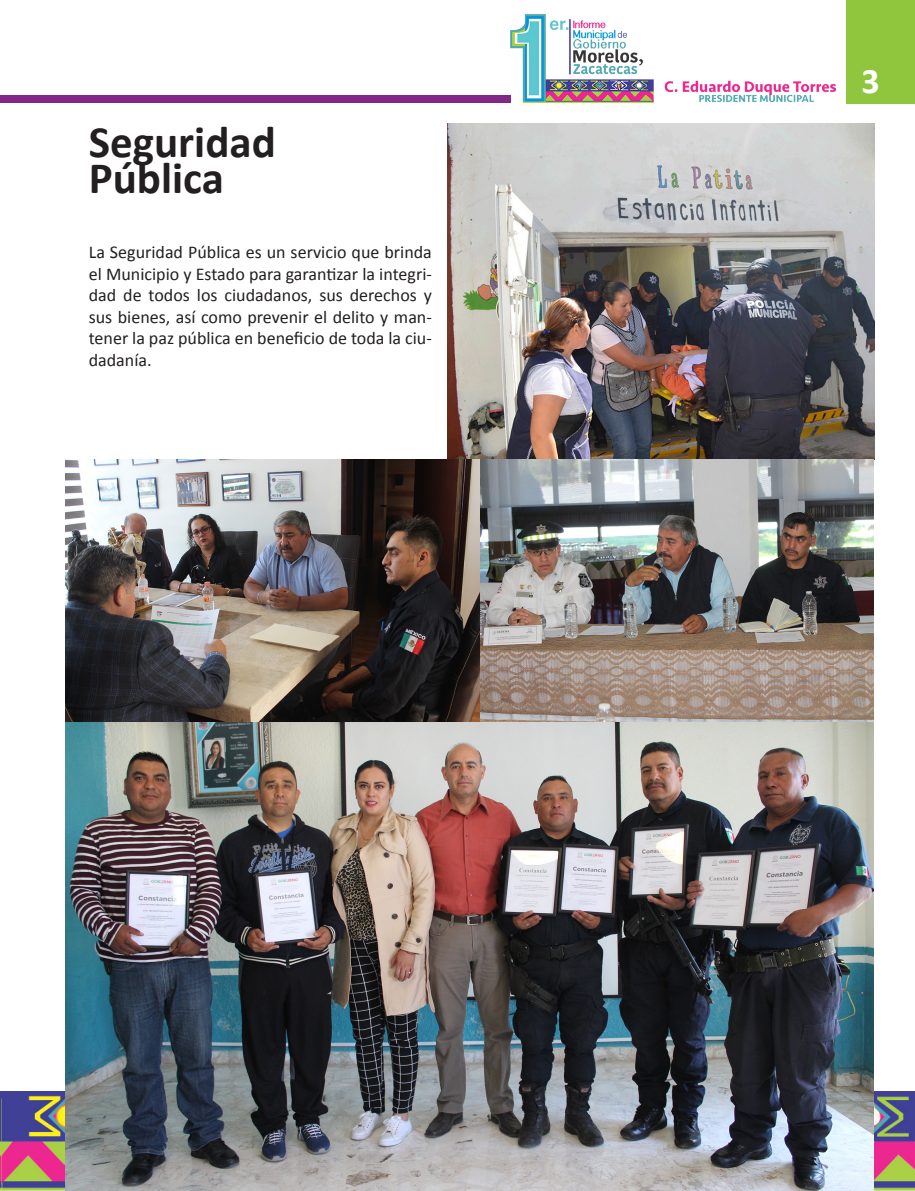
<style>
.page{position:relative;width:915px;height:1191px;background:#fff}
.page>*{position:absolute;margin:0;border:0;box-sizing:border-box;transform-origin:0 0}
.t1{font:700 45px "Calibri";color:#231f20}
.t2{font:700 36px "Calibri";color:#fff}
.t3{font:18px/21.6px "Calibri";color:#231f20;text-align:justify}
</style>
<div class="page">
<div style="left:846px;top:0;width:68px;height:103px;background:#8fc63e"></div>
<img style="left:0;top:1091px;width:1px;height:100px">
<img style="left:1px;top:1091px;width:913px;height:100px">
<img style="left:510px;top:15px;width:325px;height:87px">
<div style="left:0;top:95px;width:510px;height:7px;background:#812788"></div>
<img style="left:447px;top:123px;width:427px;height:336px">
<img style="left:479px;top:459px;width:394px;height:263px">
<img style="left:65px;top:459px;width:414px;height:276px">
<img style="left:66px;top:722px;width:807px;height:469px">
<p class="t1" style="left:89px;top:113px;width:189px">Seguridad</p>
<p class="t1" style="left:89px;top:149px;width:137px">Pública</p>
<p class="t3" style="left:89px;top:241px;width:344px">La Seguridad Pública es un servicio que brinda el Municipio y Estado para garantizar la integri&shy;dad de todos los ciudadanos, sus derechos y sus bienes, así como prevenir el delito y man&shy;tener la paz pública en beneficio de toda la ciu&shy;dadanía.</p>
<p class="t2" style="left:861px;top:58px;width:20px">3</p>
</div>
